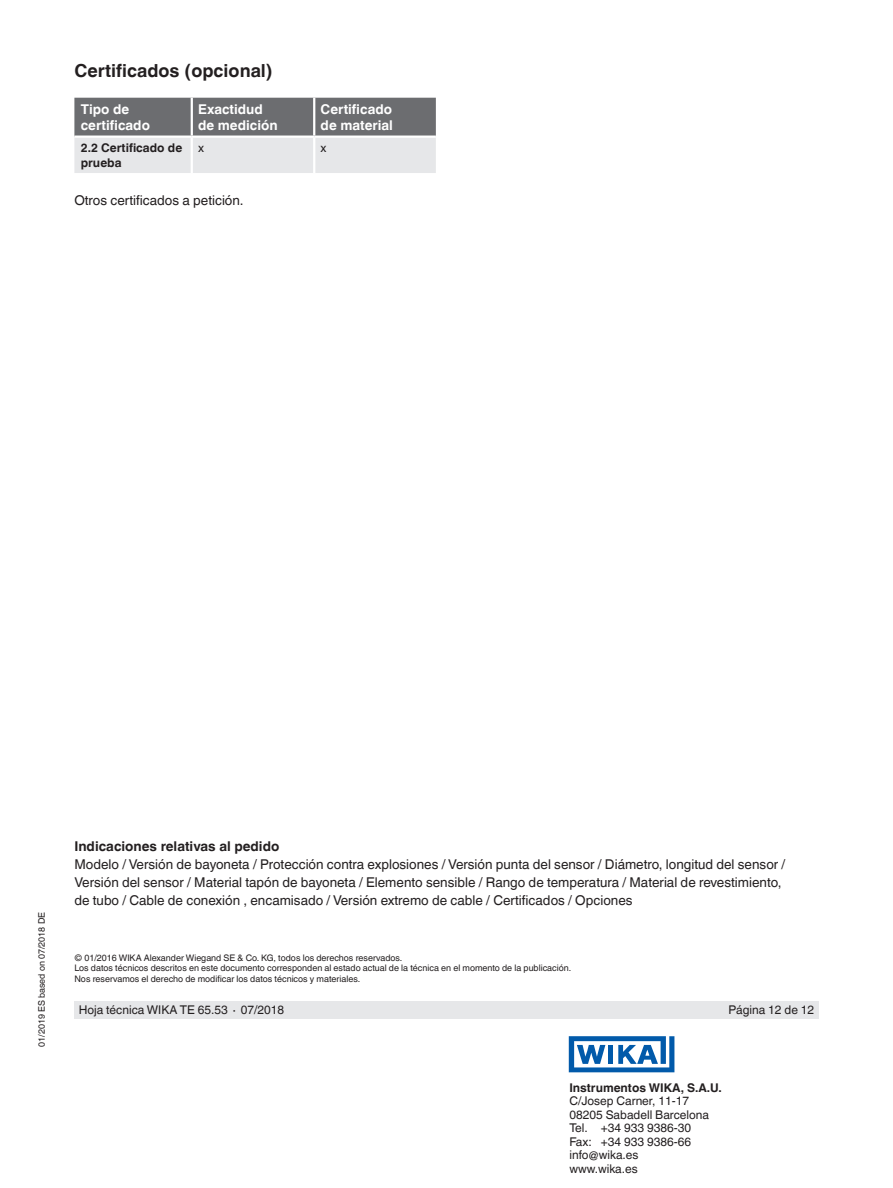
<style>
.page{position:relative;width:893px;height:1188px;background:#fff}
.page>*{position:absolute;margin:0;border:0;box-sizing:border-box;transform-origin:0 0}
.t1{font:700 18px "Helvetica World";color:#231f20}
.t2{font:13.5px/18px "Helvetica World";color:#231f20}
.t3{font:700 13.5px/16.5px "Helvetica World";color:#fff}
.t4{font:700 13.5px "Helvetica World";color:#231f20}
.t5{font:12px/13.5px "Helvetica World";color:#231f20}
.t6{font:700 12px/15px "Helvetica World";color:#231f20}
.t7{font:9px/10.5px "Helvetica World";color:#231f20}
</style>
<div class="page">
<div style="left:74px;top:1001px;width:745px;height:17px;background:#e6e7e9"></div>
<svg style="left:569px;top:1036px;width:105px;height:36px"></svg>
<svg style="left:74px;top:98px;width:362px;height:75px;background:#a7a8ab"></svg>
<hr style="left:191px;top:98px;width:2px;height:38px;background:#fff">
<hr style="left:313px;top:98px;width:2px;height:38px;background:#fff">
<hr style="left:191px;top:138px;width:2px;height:35px;background:#fff">
<hr style="left:313px;top:138px;width:2px;height:35px;background:#fff">
<hr style="left:74px;top:136px;width:118px;height:2px;background:#fff">
<hr style="left:192px;top:136px;width:122px;height:2px;background:#fff">
<hr style="left:314px;top:136px;width:122px;height:2px;background:#fff">
<h1 class="t1" style="left:74px;top:60px;width:200px">Certificados (opcional)</h1>
<p class="t3" style="left:81px;top:101px;width:71px">Tipo de certificado</p>
<p class="t3" style="left:198px;top:101px;width:81px">Exactidud de medición</p>
<p class="t3" style="left:321px;top:101px;width:74px">Certificado de material</p>
<p class="t6" style="left:81px;top:140px;width:103px">2.2 Certificado de prueba</p>
<p class="t5" style="left:198px;top:141px;width:7px">x</p>
<p class="t5" style="left:321px;top:141px;width:7px">x</p>
<p class="t2" style="left:74px;top:191px;width:171px">Otros certificados a petición.</p>
<p class="t7" style="left:36px;top:1047px;width:136px;rotate:-90deg">01/2019 ES based on 07/2018 DE</p>
<p class="t4" style="left:74px;top:838px;width:206px">Indicaciones relativas al pedido</p>
<p class="t2" style="left:74px;top:855px;width:712px">Modelo / Versión de bayoneta / Protección contra explosiones / Versión punta del sensor / Diámetro, longitud del sensor /<br>Versión del sensor / Material tapón de bayoneta / Elemento sensible / Rango de temperatura / Material de revestimiento, de tubo / Cable de conexión , encamisado / Versión extremo de cable / Certificados / Opciones</p>
<p class="t7" style="left:74px;top:952px;width:498px">© 01/2016 WIKA Alexander Wiegand SE &amp; Co. KG, todos los derechos reservados.<br>Los datos técnicos descritos en este documento corresponden al estado actual de la técnica en el momento de la publicación.<br>Nos reservamos el derecho de modificar los datos técnicos y materiales.</p>
<p class="t5" style="left:79px;top:1003px;width:207px">Hoja técnica WIKA TE 65.53 ∙ 07/2018</p>
<p class="t5" style="left:728px;top:1003px;width:87px">Página 12 de 12</p>
<p class="t6" style="left:569px;top:1080px;width:154px">Instrumentos WIKA, S.A.U.</p>
<p class="t5" style="left:569px;top:1094px;width:141px">C/Josep Carner, 11-17<br>08205 Sabadell Barcelona<br>Tel. +34 933 9386-30<br>Fax: +34 933 9386-66 info@wika.es www.wika.es</p>
</div>
